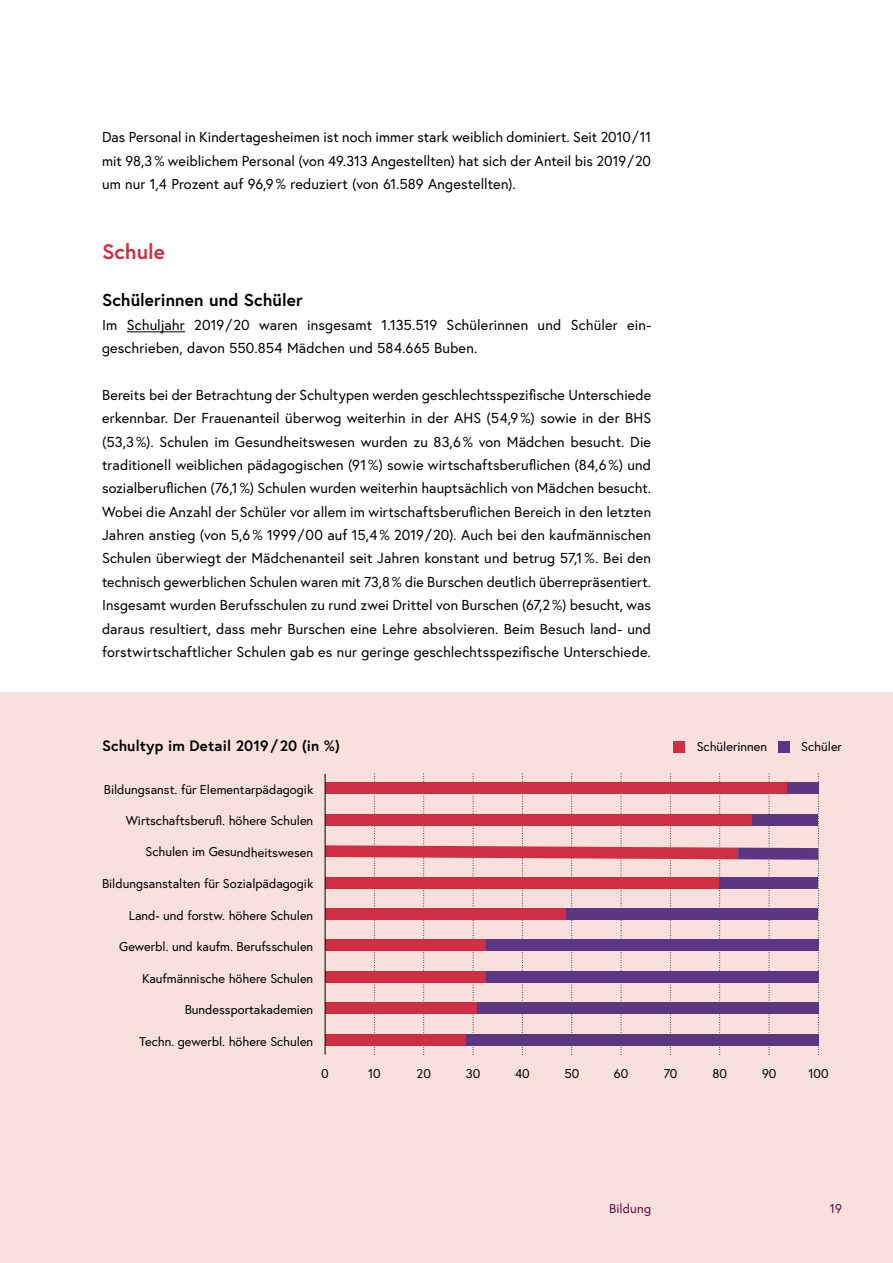
<style>
.page{position:relative;width:893px;height:1263px;background:#fff}
.page>*{position:absolute;margin:0;border:0;box-sizing:border-box;transform-origin:0 0}
.h2_ohne_Nummerierung{font:700 21px "Europa Austria";color:#cf2f45}
.h3_ohne_Nummerierung{font:700 17.25px "Europa Austria";letter-spacing:.005em;color:#000}
.t1{font:700 15px "Europa Austria";letter-spacing:.01em;color:#000}
.p_Abstand_danach{font:14.4px/23.4px "Europa Austria";letter-spacing:.01em;color:#000;text-align:justify}
.t2{font:12.75px "Europa Austria";color:#000}
.t3{font:12.75px "Europa Austria";letter-spacing:.015em;color:#620c3b}
</style>
<div class="page">
<hr style="left:127px;top:332px;width:58px;height:1px;background:#000">
<div style="left:0;top:692px;width:893px;height:571px;background:#f8e0dc"></div>
<div style="left:673px;top:741px;width:12px;height:12px;background:#cf2f45"></div>
<div style="left:778px;top:741px;width:11px;height:12px;background:#5c3680"></div>
<svg style="left:818px;top:774px;width:1px;height:281px"></svg>
<svg style="left:769px;top:774px;width:1px;height:281px"></svg>
<div style="left:486px;top:939px;width:332px;height:12px;background:#5c3680"></div>
<div style="left:466px;top:1034px;width:352px;height:11px;background:#5c3680"></div>
<div style="left:486px;top:971px;width:332px;height:12px;background:#5c3680"></div>
<div style="left:325px;top:814px;width:427px;height:11px;background:#cf2f45"></div>
<div style="left:752px;top:814px;width:66px;height:11px;background:#5c3680"></div>
<div style="left:566px;top:908px;width:252px;height:12px;background:#5c3680"></div>
<div style="left:325px;top:782px;width:462px;height:12px;background:#cf2f45"></div>
<div style="left:787px;top:782px;width:31px;height:12px;background:#5c3680"></div>
<div style="left:719px;top:877px;width:99px;height:11px;background:#5c3680"></div>
<div style="left:476px;top:1002px;width:342px;height:12px;background:#5c3680"></div>
<svg style="left:325px;top:774px;width:413px;height:281px"></svg>
<div style="left:738px;top:848px;width:80px;height:12px;background:#5c3680"></div>
<hr style="left:325px;top:774px;width:1px;height:280px;background:#000">
<p class="p_Abstand_danach" style="left:102px;top:125px;width:551px">Das Personal in Kindertagesheimen ist noch immer stark weiblich dominiert. Seit 2010/11 mit 98,3% weiblichem Personal (von 49.313 Angestellten) hat sich der Anteil bis 2019/20 um nur 1,4 Prozent auf 96,9 % reduziert (von 61.589 Angestellten).</p>
<h2 class="h2_ohne_Nummerierung" style="left:102px;top:238px;width:65px">Schule</h2>
<h3 class="h3_ohne_Nummerierung" style="left:102px;top:288px;width:202px">Schülerinnen und Schüler</h3>
<p class="p_Abstand_danach" style="left:102px;top:313px;width:551px">Im Schuljahr 2019/20 waren insgesamt 1.135.519 Schülerinnen und Schüler ein&shy;geschrieben, davon 550.854 Mädchen und 584.665 Buben.</p>
<p class="p_Abstand_danach" style="left:102px;top:383px;width:551px">Bereits bei der Betrachtung der Schultypen werden geschlechtsspezifische Unterschiede erkennbar. Der Frauenanteil überwog weiterhin in der AHS (54,9 %) sowie in der BHS (53,3 %). Schulen im Gesundheitswesen wurden zu 83,6 % von Mädchen besucht. Die traditionell weiblichen pädagogischen (91 %) sowie wirtschaftsberuflichen (84,6 %) und sozialberuflichen (76,1%) Schulen wurden weiterhin hauptsächlich von Mädchen besucht.<br>Wobei die Anzahl der Schüler vor allem im wirtschaftsberuflichen Bereich in den letzten Jahren anstieg (von 5,6 % 1999/00 auf 15,4 % 2019/20). Auch bei den kaufmännischen Schulen überwiegt der Mädchenanteil seit Jahren konstant und betrug 57,1 %. Bei den technisch gewerblichen Schulen waren mit 73,8% die Burschen deutlich überrepräsentiert.<br>Insgesamt wurden Berufsschulen zu rund zwei Drittel von Burschen (67,2%) besucht, was daraus resultiert, dass mehr Burschen eine Lehre absolvieren. Beim Besuch land- und forstwirtschaftlicher Schulen gab es nur geringe geschlechtsspezifische Unterschiede.</p>
<p class="t1" style="left:102px;top:735px;width:239px">Schultyp im Detail 2019 / 20 (in %)</p>
<p class="t2" style="left:697px;top:738px;width:72px">Schülerinnen</p>
<p class="t2" style="left:801px;top:738px;width:42px">Schüler</p>
<p class="t2" style="left:104px;top:781px;width:211px">Bildungsanst. für Elementarpädagogik</p>
<p class="t2" style="left:126px;top:813px;width:189px">Wirtschaftsberufl. höhere Schulen</p>
<p class="t2" style="left:146px;top:844px;width:169px">Schulen im Gesundheitswesen</p>
<p class="t2" style="left:102px;top:876px;width:213px">Bildungsanstalten für Sozialpädagogik</p>
<p class="t2" style="left:129px;top:907px;width:186px">Land- und forstw. höhere Schulen</p>
<p class="t2" style="left:119px;top:939px;width:196px">Gewerbl. und kaufm. Berufsschulen</p>
<p class="t2" style="left:142px;top:970px;width:173px">Kaufmännische höhere Schulen</p>
<p class="t2" style="left:185px;top:1001px;width:130px">Bundessportakademien</p>
<p class="t2" style="left:139px;top:1033px;width:175px">Techn. gewerbl. höhere Schulen</p>
<p class="t2" style="left:321px;top:1065px;width:9px">0</p>
<p class="t2" style="left:368px;top:1065px;width:14px">10</p>
<p class="t2" style="left:417px;top:1065px;width:16px">20</p>
<p class="t2" style="left:466px;top:1065px;width:16px">30</p>
<p class="t2" style="left:515px;top:1065px;width:16px">40</p>
<p class="t2" style="left:564px;top:1065px;width:16px">50</p>
<p class="t2" style="left:614px;top:1065px;width:16px">60</p>
<p class="t2" style="left:664px;top:1065px;width:15px">70</p>
<p class="t2" style="left:713px;top:1065px;width:16px">80</p>
<p class="t2" style="left:762px;top:1065px;width:16px">90</p>
<p class="t2" style="left:808px;top:1065px;width:22px">100</p>
<p class="t3" style="left:609px;top:1200px;width:44px">Bildung</p>
<p class="t3" style="left:830px;top:1200px;width:13px">19</p>
</div>
